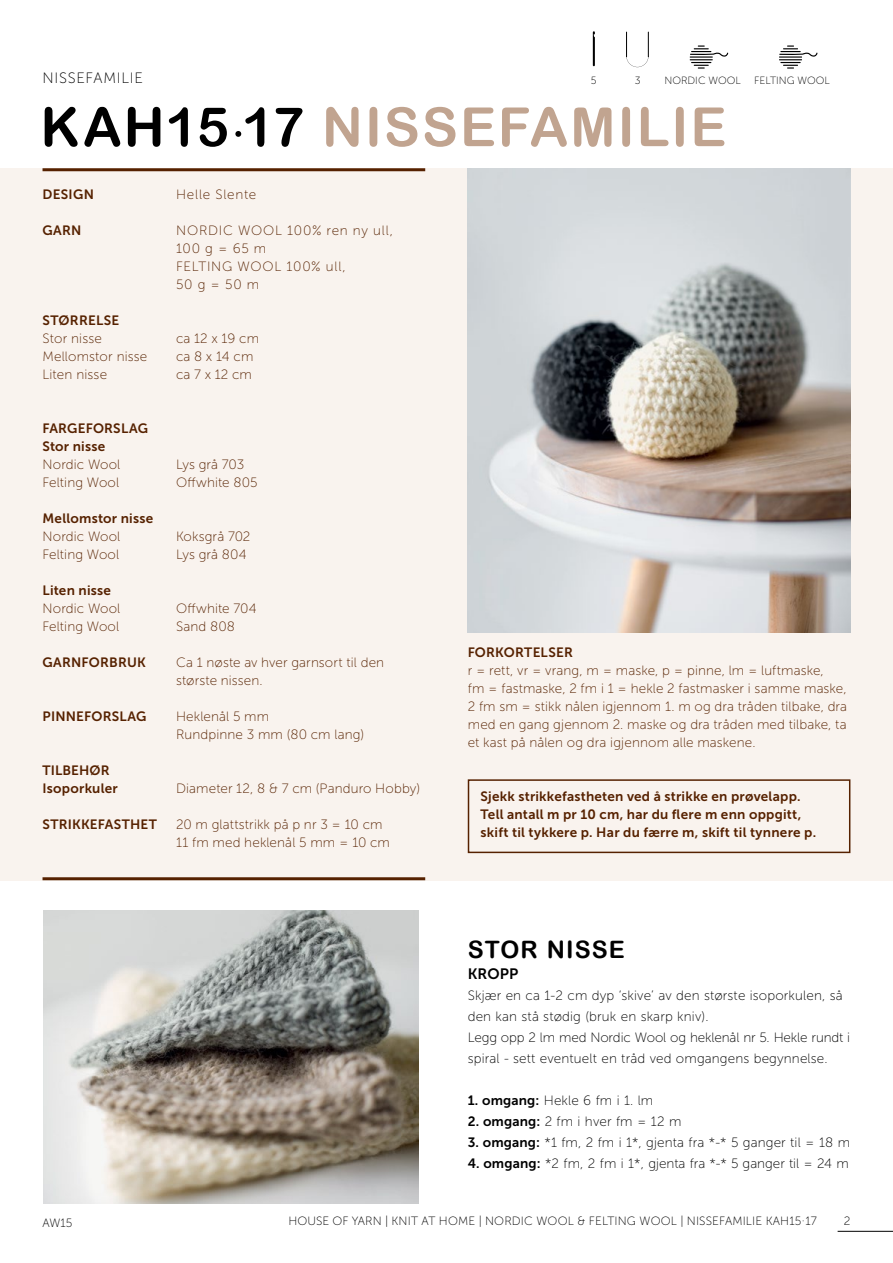
<style>
.page{position:relative;width:893px;height:1263px;background:#fff}
.page>*{position:absolute;margin:0;border:0;box-sizing:border-box;transform-origin:0 0}
.t1{font:54px "Arial Rounded MT Bold";letter-spacing:.035em;color:#c1a490}
.Innhold_-_Venstresti{font:24px "Arial Rounded MT Bold";letter-spacing:.045em;color:#000}
.t2{font:15px "Museo Sans 100";letter-spacing:.05em;color:#000}
.Innhold_-_Venstresti-2{font:15px "Museo Sans 700";letter-spacing:.01em;color:#000}
.t3{font:13.5px/18px "Museo Sans 100";letter-spacing:.01em;color:#562100;text-align:justify}
.Innhold_-_Venstresti-3{font:13.5px/21px "Museo Sans 100";letter-spacing:.01em;color:#000}
.t4{font:13.5px "Museo Sans 700";letter-spacing:.015em;color:#562100}
.t5{font:13.5px "Museo Sans 100";letter-spacing:.055em;color:#562100}
.t6{font:13.5px "Museo Sans 100";letter-spacing:.06em;color:#562100}
.t7{font:12px "Museo Sans 100";letter-spacing:.01em;color:#000}
.t8{font:10.5px "Museo Sans 100";color:#000}
.s1{color:#000}
.s2{font-family:"Bodoni Svty Two ITCTT";color:#000}
.s3{font-family:"Museo Sans 700"}
</style>
<div class="page">
<hr style="left:838px;top:1231px;width:55px;height:1px;background:#000">
<div style="left:0;top:168px;width:893px;height:712px;background:#f9f3ee"></div>
<img style="left:468px;top:168px;width:382px;height:464px">
<hr style="left:43px;top:168px;width:382px;height:3px;background:#562100">
<hr style="left:43px;top:877px;width:382px;height:3px;background:#562100">
<svg style="left:690px;top:45px;width:38px;height:24px"></svg>
<svg style="left:779px;top:45px;width:38px;height:24px"></svg>
<img style="left:43px;top:910px;width:376px;height:293px">
<svg style="left:626px;top:32px;width:23px;height:35px"></svg>
<div style="left:468px;top:779px;width:382px;height:74px;border:2px solid #562100"></div>
<svg style="left:593px;top:31px;width:2px;height:35px"></svg>
<p class="t2" style="left:43px;top:70px;width:102px">NISSEFAMILIE</p>
<p class="t8" style="left:635px;top:74px;width:7px">3</p>
<p class="t8" style="left:664px;top:74px;width:78px">NORDIC WOOL</p>
<p class="t8" style="left:754px;top:74px;width:77px">FELTING WOOL</p>
<p class="t1" style="left:40px;top:95px;width:687px"><span class="s1">KAH15</span><span class="s2">∙</span><span class="s1">17</span> NISSEFAMILIE</p>
<p class="t8" style="left:591px;top:74px;width:7px">5</p>
<p class="t4" style="left:43px;top:186px;width:53px">DESIGN</p>
<p class="t5" style="left:176px;top:187px;width:82px">Helle Slente</p>
<p class="t4" style="left:43px;top:222px;width:40px">GARN</p>
<p class="t6" style="left:176px;top:223px;width:218px">NORDIC WOOL 100% ren ny ull,</p>
<p class="t3" style="left:176px;top:239px;width:92px">100 g = 65 m</p>
<p class="t5" style="left:176px;top:259px;width:171px">FELTING WOOL 100% ull,</p>
<p class="t3" style="left:176px;top:275px;width:85px">50 g = 50 m</p>
<p class="t4" style="left:43px;top:312px;width:78px">STØRRELSE</p>
<p class="t3" style="left:43px;top:329px;width:61px">Stor nisse</p>
<p class="t3" style="left:176px;top:329px;width:85px">ca 12 x 19 cm</p>
<p class="t3" style="left:43px;top:347px;width:106px">Mellomstor nisse</p>
<p class="t3" style="left:176px;top:347px;width:79px">ca 8 x 14 cm</p>
<p class="t3" style="left:43px;top:365px;width:66px">Liten nisse</p>
<p class="t3" style="left:176px;top:365px;width:77px">ca 7 x 12 cm</p>
<p class="t4" style="left:43px;top:420px;width:107px">FARGEFORSLAG</p>
<p class="t4" style="left:43px;top:438px;width:64px">Stor nisse</p>
<p class="t3" style="left:43px;top:455px;width:79px">Nordic Wool</p>
<p class="t3" style="left:176px;top:455px;width:70px">Lys grå 703</p>
<p class="t3" style="left:43px;top:473px;width:78px">Felting Wool</p>
<p class="t3" style="left:176px;top:473px;width:83px">Offwhite 805</p>
<p class="t4" style="left:43px;top:510px;width:112px">Mellomstor nisse</p>
<p class="t3" style="left:43px;top:527px;width:79px">Nordic Wool</p>
<p class="t3" style="left:176px;top:527px;width:76px">Koksgrå 702</p>
<p class="t3" style="left:43px;top:545px;width:78px">Felting Wool</p>
<p class="t3" style="left:176px;top:545px;width:72px">Lys grå 804</p>
<p class="t4" style="left:43px;top:582px;width:70px">Liten nisse</p>
<p class="t3" style="left:43px;top:599px;width:79px">Nordic Wool</p>
<p class="t3" style="left:176px;top:599px;width:82px">Offwhite 704</p>
<p class="t3" style="left:43px;top:617px;width:78px">Felting Wool</p>
<p class="t3" style="left:176px;top:617px;width:61px">Sand 808</p>
<p class="t4" style="left:43px;top:654px;width:105px">GARNFORBRUK</p>
<p class="t3" style="left:176px;top:653px;width:210px">Ca 1 nøste av hver garnsort til den</p>
<p class="t3" style="left:176px;top:671px;width:88px">største nissen.</p>
<p class="t4" style="left:43px;top:708px;width:105px">PINNEFORSLAG</p>
<p class="t3" style="left:176px;top:707px;width:95px">Heklenål 5 mm</p>
<p class="t3" style="left:176px;top:725px;width:190px">Rundpinne 3 mm (80 cm lang)</p>
<p class="t4" style="left:43px;top:762px;width:69px">TILBEHØR</p>
<p class="t4" style="left:43px;top:780px;width:77px">Isoporkuler</p>
<p class="t3" style="left:176px;top:779px;width:246px">Diameter 12, 8 &amp; 7 cm (Panduro Hobby)</p>
<p class="t4" style="left:43px;top:816px;width:116px">STRIKKEFASTHET</p>
<p class="t3" style="left:176px;top:815px;width:208px">20 m glattstrikk på p nr 3 = 10 cm</p>
<p class="t3" style="left:176px;top:833px;width:215px">11 fm med heklenål 5 mm = 10 cm</p>
<p class="t4" style="left:468px;top:644px;width:107px">FORKORTELSER</p>
<p class="t3" style="left:468px;top:661px;width:357px">r = rett, vr = vrang, m = maske, p = pinne, lm = luftmaske,</p>
<p class="t3" style="left:468px;top:679px;width:381px">fm = fastmaske, 2 fm i 1 = hekle 2 fastmasker i samme maske, 2 fm sm = stikk nålen igjennom 1. m og dra tråden tilbake, dra med en gang gjennom 2. maske og dra tråden med tilbake, ta et kast på nålen og dra igjennom alle maskene.</p>
<p class="t4" style="left:480px;top:788px;width:322px">Sjekk strikkefastheten ved å strikke en prøvelapp.</p>
<p class="t4" style="left:480px;top:806px;width:322px">Tell antall m pr 10 cm, har du flere m enn oppgitt,</p>
<p class="t4" style="left:480px;top:824px;width:337px">skift til tykkere p. Har du færre m, skift til tynnere p.</p>
<p class="Innhold_-_Venstresti" style="left:468px;top:935px;width:159px">STOR NISSE</p>
<p class="Innhold_-_Venstresti-2" style="left:468px;top:965px;width:52px">KROPP</p>
<p class="Innhold_-_Venstresti-3" style="left:468px;top:985px;width:376px">Skjær en ca 1-2 cm dyp ‘skive’ av den største isoporkulen, så den kan stå stødig (bruk en skarp kniv).</p>
<p class="Innhold_-_Venstresti-3" style="left:468px;top:1027px;width:384px">Legg opp 2 lm med Nordic Wool og heklenål nr 5. Hekle rundt i spiral - sett eventuelt en tråd ved omgangens begynnelse.</p>
<p class="Innhold_-_Venstresti-3" style="left:468px;top:1090px;width:187px"><span class="s3">1. omgang:</span> Hekle 6 fm i 1. lm</p>
<p class="Innhold_-_Venstresti-3" style="left:468px;top:1111px;width:215px"><span class="s3">2. omgang:</span> 2 fm i hver fm = 12 m</p>
<p class="Innhold_-_Venstresti-3" style="left:468px;top:1132px;width:384px"><span class="s3">3. omgang:</span> *1 fm, 2 fm i 1*, gjenta fra *-* 5 ganger til = 18 m</p>
<p class="Innhold_-_Venstresti-3" style="left:468px;top:1153px;width:382px"><span class="s3">4. omgang:</span> *2 fm, 2 fm i 1*, gjenta fra *-* 5 ganger til = 24 m</p>
<p class="t7" style="left:43px;top:1216px;width:31px">AW15</p>
<p class="t7" style="left:288px;top:1215px;width:530px">HOUSE OF YARN | KNIT AT HOME | NORDIC WOOL &amp; FELTING WOOL | NISSEFAMILIE KAH15∙17</p>
<p class="t7" style="left:844px;top:1215px;width:8px">2</p>
</div>
